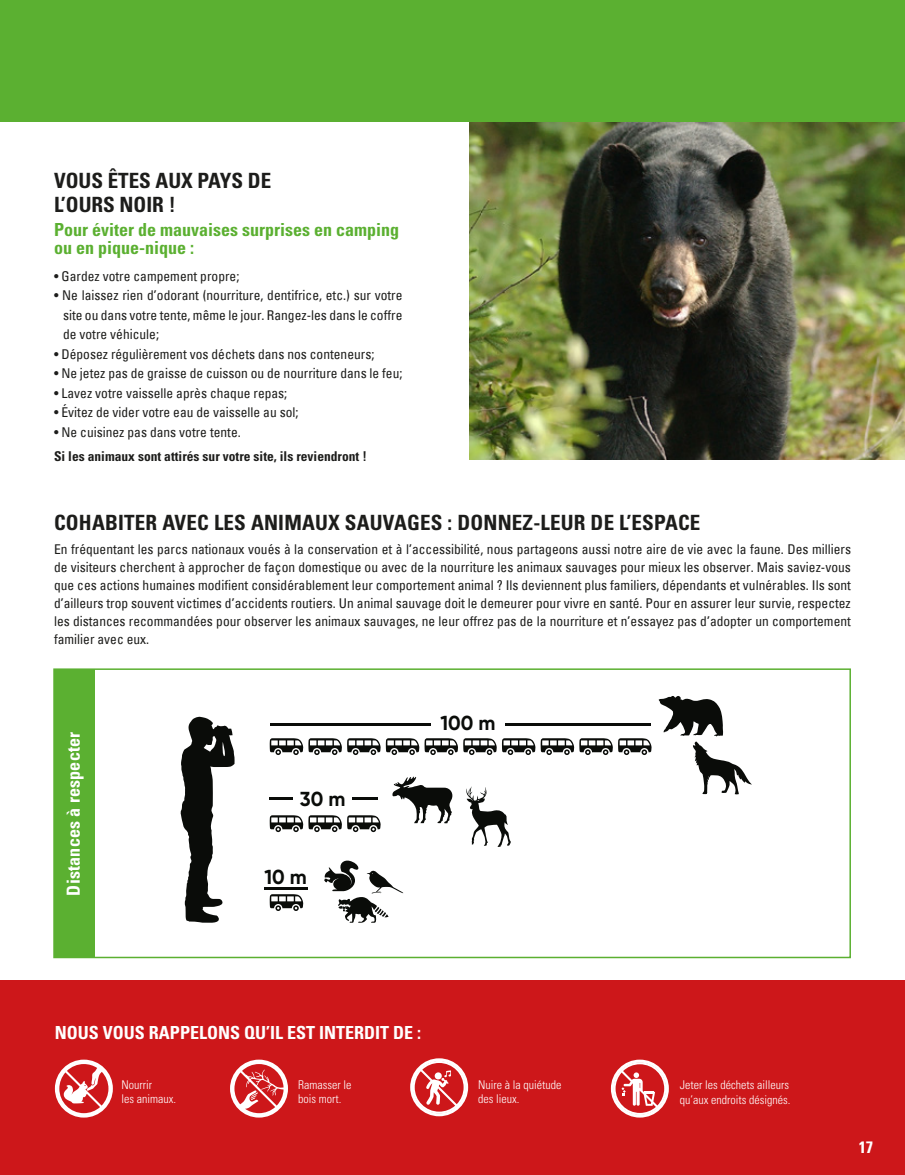
<style>
.page{position:relative;width:905px;height:1175px;background:#fff}
.page>*{position:absolute;margin:0;border:0;box-sizing:border-box;transform-origin:0 0}
.t1{font:700 condensed 21px/24px "Univers";letter-spacing:.01em;color:#1d1d1b}
.t2{font:700 20.25px "Gilroy";color:#0a0c09}
.t3{font:700 condensed 18px "Univers";color:#fff}
.t4{font:700 condensed 18px/18px "Univers";color:#5bb031}
.t5{font:700 condensed 16.5px "Univers";color:#fff}
.t6{font:condensed 13.5px/18px "Univers";color:#1d1d1b;text-align:justify}
.t7{font:700 condensed 13.5px "Univers";color:#1d1d1b}
.t8{font:300 condensed 12px/14.2px "Univers";color:#fff}
</style>
<div class="page">
<div style="left:0;top:980px;width:904px;height:194px;background:#cd171a"></div>
<div style="left:55px;top:1059px;width:58px;height:58px;border:3px solid #fff;border-radius:50%"></div>
<div style="left:230px;top:1059px;width:58px;height:58px;border:3px solid #fff;border-radius:50%"></div>
<div style="left:410px;top:1058px;width:58px;height:58px;border:3px solid #fff;border-radius:50%"></div>
<div style="left:611px;top:1059px;width:58px;height:58px;border:3px solid #fff;border-radius:50%"></div>
<svg style="left:57px;top:1062px;width:53px;height:53px"></svg>
<svg style="left:232px;top:1062px;width:54px;height:53px"></svg>
<svg style="left:412px;top:1060px;width:53px;height:53px"></svg>
<img style="left:469px;top:122px;width:435px;height:337px">
<hr style="left:505px;top:723px;width:145px;height:2px;background:#0a0c09">
<hr style="left:270px;top:723px;width:160px;height:2px;background:#0a0c09">
<hr style="left:352px;top:797px;width:26px;height:2px;background:#0a0c09">
<hr style="left:270px;top:797px;width:23px;height:2px;background:#0a0c09">
<hr style="left:264px;top:886px;width:44px;height:3px;background:#0a0c09">
<svg style="left:270px;top:894px;width:33px;height:17px"></svg>
<svg style="left:270px;top:815px;width:111px;height:17px"></svg>
<svg style="left:270px;top:738px;width:381px;height:17px"></svg>
<svg style="left:392px;top:776px;width:61px;height:47px"></svg>
<svg style="left:324px;top:860px;width:79px;height:62px"></svg>
<svg style="left:180px;top:716px;width:54px;height:207px"></svg>
<svg style="left:613px;top:1062px;width:53px;height:53px"></svg>
<div style="left:53px;top:668px;width:797px;height:290px;border:2px solid #5bb031"></div>
<div style="left:54px;top:669px;width:40px;height:289px;background:#5bb031"></div>
<div style="left:0;top:0;width:904px;height:122px;background:#5bb031"></div>
<svg style="left:658px;top:696px;width:94px;height:98px"></svg>
<svg style="left:466px;top:786px;width:45px;height:61px"></svg>
<h1 class="t1" style="left:54px;top:168px;width:219px">VOUS ÊTES AUX PAYS DE<br>L’OURS NOIR !</h1>
<h3 class="t4" style="left:54px;top:221px;width:346px">Pour éviter de mauvaises surprises en camping ou en pique-nique :</h3>
<p class="t6" style="left:54px;top:266px;width:187px">• Gardez votre campement propre;</p>
<p class="t6" style="left:63px;top:285px;width:341px;line-height:19.5px;text-indent:-9px">• Ne laissez rien d’odorant (nourriture, dentifrice, etc.) sur votre site ou dans votre tente, même le jour. Rangez-les dans le coffre de votre véhicule;</p>
<p class="t6" style="left:54px;top:344px;width:322px">• Déposez régulièrement vos déchets dans nos conteneurs;</p>
<p class="t6" style="left:54px;top:364px;width:350px">• Ne jetez pas de graisse de cuisson ou de nourriture dans le feu;</p>
<p class="t6" style="left:54px;top:383px;width:235px">• Lavez votre vaisselle après chaque repas;</p>
<p class="t6" style="left:54px;top:403px;width:246px">• Évitez de vider votre eau de vaisselle au sol;</p>
<p class="t6" style="left:54px;top:422px;width:188px">• Ne cuisinez pas dans votre tente.</p>
<p class="t7" style="left:54px;top:448px;width:314px">Si les animaux sont attirés sur votre site, ils reviendront !</p>
<h1 class="t1" style="left:54px;top:510px;width:648px">COHABITER AVEC LES ANIMAUX SAUVAGES : DONNEZ-LEUR DE L’ESPACE</h1>
<p class="t6" style="left:54px;top:539px;width:798px">En fréquentant les parcs nationaux voués à la conservation et à l’accessibilité, nous partageons aussi notre aire de vie avec la faune. Des milliers de visiteurs cherchent à approcher de façon domestique ou avec de la nourriture les animaux sauvages pour mieux les observer. Mais saviez-vous que ces actions humaines modifient considérablement leur comportement animal ? Ils deviennent plus familiers, dépendants et vulnérables. Ils sont d’ailleurs trop souvent victimes d’accidents routiers. Un animal sauvage doit le demeurer pour vivre en santé. Pour en assurer leur survie, respectez les distances recommandées pour observer les animaux sauvages, ne leur offrez pas de la nourriture et n’essayez pas d’adopter un comportement familier avec eux.</p>
<h3 class="t3" style="left:62px;top:895px;width:165px;rotate:-90deg">Distances à respecter</h3>
<h2 class="t2" style="left:300px;top:786px;width:47px">30 m</h2>
<h2 class="t2" style="left:264px;top:864px;width:44px">10 m</h2>
<h2 class="t2" style="left:440px;top:710px;width:56px">100 m</h2>
<h3 class="t3" style="left:55px;top:1021px;width:368px">NOUS VOUS RAPPELONS QU’IL EST INTERDIT DE :</h3>
<p class="t8" style="left:122px;top:1077px;width:56px">Nourrir<br>les animaux.</p>
<p class="t8" style="left:298px;top:1077px;width:55px">Ramasser le bois mort.</p>
<p class="t8" style="left:478px;top:1077px;width:85px">Nuire à la quiétude des lieux.</p>
<p class="t8" style="left:679px;top:1077px;width:112px;line-height:15px">Jeter les déchets ailleurs qu’aux endroits désignés.</p>
<p class="t5" style="left:858px;top:1136px;width:16px">17</p>
</div>
